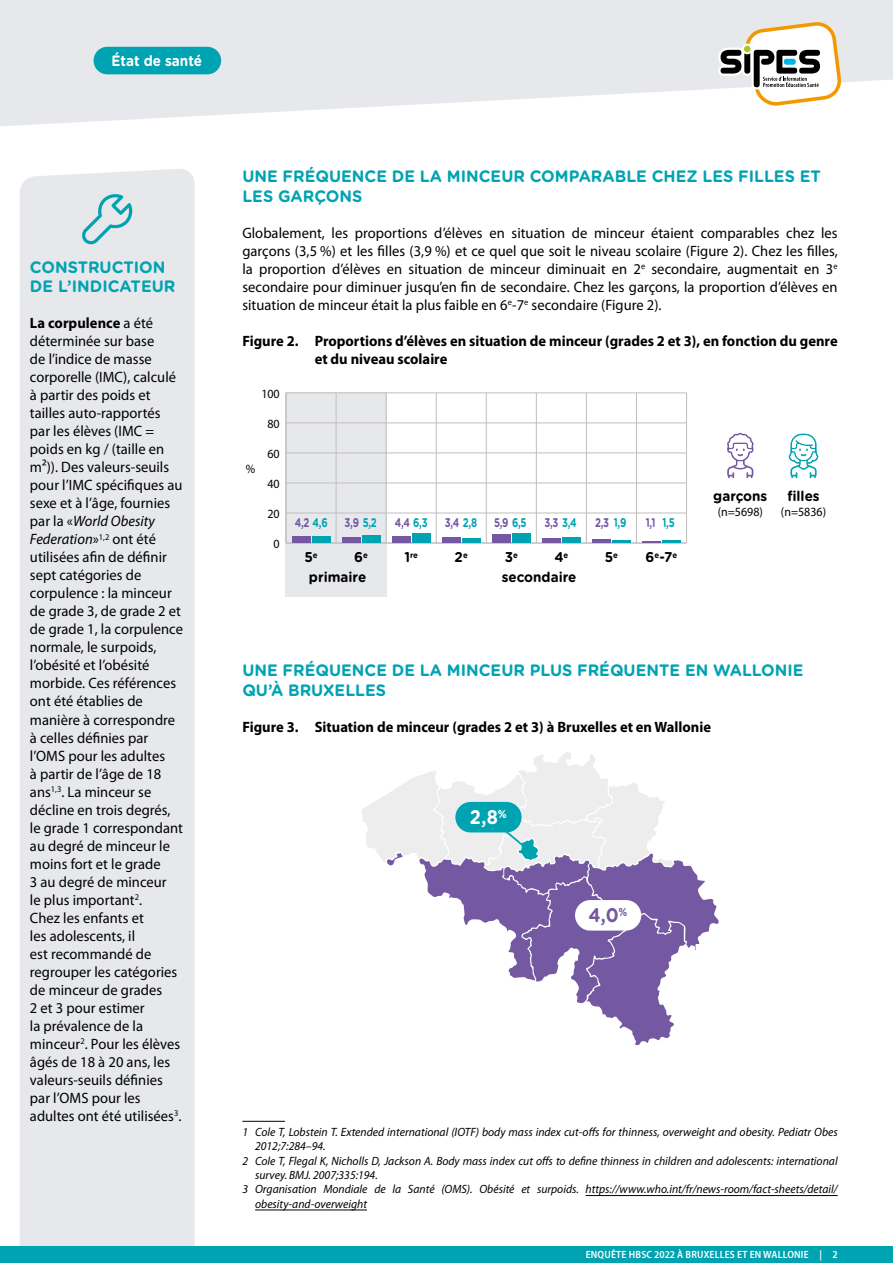
<style>
.page{position:relative;width:893px;height:1263px;background:#fff}
.page>*{position:absolute;margin:0;border:0;box-sizing:border-box;transform-origin:0 0}
.t1{font:700 19.8px "Gotham Rounded";color:#fff;scale:.9 1}
.t2{font:700 19.8px "Gotham Rounded";color:#7459a2;scale:.9 1}
.t3{font:700 16.5px/19.8px "Gotham Rounded";color:#00a3b2}
.t4{font:15px/18px "Myriad Pro";letter-spacing:.005em;color:#000;text-align:justify}
.t5{font:700 15px/18px "Myriad Pro";color:#000}
.t6{font:700 15px "Gotham Rounded";color:#fff;scale:.9 1}
.t7{font:700 14.1px "Gotham Rounded";color:#000;scale:.95 1}
.t8{font:700 12.6px "Gotham Rounded";color:#7459a2;scale:.76 1}
.t9{font:12.6px "Myriad Pro";color:#000;scale:.95 1}
.t10{font:700 12.6px "Gotham Rounded";color:#00a3b2;scale:.76 1}
.t11{font:italic 12px "Myriad Pro";color:#000}
.t12{font:600 semi-condensed 10.5px "Myriad Pro";letter-spacing:.02em;color:#fff}
.t13{font:700 8.25px "Gotham Rounded";color:#000;scale:.95 1}
.s1{font-weight:700}
.s2{font-style:italic}
.s3{color:#00a3b2}
.s4{font-size:14.1px}
</style>
<div class="page">
<div style="left:20px;top:169px;width:175px;height:1077px;background:#e7e8eb"></div>
<div style="left:0;top:1246px;width:893px;height:17px;background:#00a3b2"></div>
<svg style="left:0;top:0;width:893px;height:126px;fill:#e7e8eb"></svg>
<div style="left:94px;top:47px;width:127px;height:27px;background:#00a3b2;border-radius:14px"></div>
<svg style="left:718px;top:21px;width:123px;height:85px"></svg>
<div style="left:285px;top:392px;width:102px;height:205px;background:#e7e8eb"></div>
<svg style="left:789px;top:434px;width:29px;height:44px"></svg>
<svg style="left:727px;top:433px;width:27px;height:45px"></svg>
<hr style="left:336px;top:393px;width:1px;height:150px;background:#c1bebe">
<hr style="left:386px;top:393px;width:1px;height:150px;background:#c1bebe">
<hr style="left:436px;top:393px;width:1px;height:150px;background:#c1bebe">
<hr style="left:486px;top:393px;width:1px;height:150px;background:#c1bebe">
<hr style="left:536px;top:393px;width:1px;height:150px;background:#c1bebe">
<hr style="left:586px;top:393px;width:1px;height:150px;background:#c1bebe">
<hr style="left:636px;top:393px;width:1px;height:150px;background:#c1bebe">
<hr style="left:686px;top:393px;width:1px;height:150px;background:#c1bebe">
<hr style="left:286px;top:393px;width:1px;height:150px;background:#c1bebe">
<hr style="left:286px;top:543px;width:401px;height:1px;background:#c1bebe">
<hr style="left:286px;top:513px;width:401px;height:1px;background:#c1bebe">
<hr style="left:286px;top:483px;width:401px;height:1px;background:#c1bebe">
<hr style="left:286px;top:453px;width:401px;height:1px;background:#c1bebe">
<hr style="left:286px;top:423px;width:401px;height:1px;background:#c1bebe">
<hr style="left:286px;top:393px;width:401px;height:1px;background:#c1bebe">
<div style="left:312px;top:536px;width:18px;height:7px;background:#00a3b2"></div>
<div style="left:362px;top:535px;width:18px;height:8px;background:#00a3b2"></div>
<div style="left:412px;top:534px;width:18px;height:9px;background:#00a3b2"></div>
<hr style="left:462px;top:539px;width:18px;height:4px;background:#00a3b2">
<div style="left:512px;top:533px;width:18px;height:10px;background:#00a3b2"></div>
<div style="left:562px;top:538px;width:18px;height:5px;background:#00a3b2"></div>
<hr style="left:612px;top:540px;width:18px;height:3px;background:#00a3b2">
<div style="left:292px;top:537px;width:18px;height:6px;background:#7459a2"></div>
<div style="left:342px;top:537px;width:18px;height:6px;background:#7459a2"></div>
<div style="left:392px;top:536px;width:18px;height:7px;background:#7459a2"></div>
<div style="left:442px;top:538px;width:18px;height:5px;background:#7459a2"></div>
<div style="left:492px;top:534px;width:18px;height:9px;background:#7459a2"></div>
<div style="left:542px;top:538px;width:18px;height:5px;background:#7459a2"></div>
<hr style="left:592px;top:540px;width:18px;height:3px;background:#7459a2">
<svg style="left:642px;top:541px;width:38px;height:2px"></svg>
<svg style="left:424px;top:860px;width:295px;height:186px"></svg>
<div style="left:575px;top:900px;width:66px;height:30px;background:#fff;border-radius:15px"></div>
<svg style="left:362px;top:752px;width:311px;height:119px"></svg>
<hr style="left:242px;top:1121px;width:43px;height:1px;background:#000">
<hr style="left:586px;top:1195px;width:252px;height:1px;background:#000">
<hr style="left:255px;top:1210px;width:112px;height:1px;background:#000">
<svg style="left:81px;top:193px;width:53px;height:52px;background:#b9dadf"></svg>
<p class="t6" style="left:112px;top:50px;width:102px">État de santé</p>
<p class="t3" style="left:30px;top:256px;width:147px">CONSTRUCTION<br>DE L’INDICATEUR</p>
<p class="t4" style="left:30px;top:314px;width:155px;text-align:left"><span class="s1">La corpulence</span> a été déterminée sur base<br>de l’indice de masse corporelle (IMC), calculé à partir des poids et tailles auto-rapportés par les élèves (IMC = poids en kg / (taille en m²)). Des valeurs-seuils pour l’IMC spécifiques au sexe et à l’âge, fournies par la «<span class="s2">World Obesity<br>Federation</span>»<sup>1,2</sup> ont été utilisées afin de définir sept catégories de corpulence : la minceur de grade 3, de grade 2 et de grade 1, la corpulence normale, le surpoids, l’obésité et l’obésité morbide. Ces références ont été établies de manière à correspondre à celles définies par l’OMS pour les adultes<br>à partir de l’âge de 18 ans<sup>1,3</sup>. La minceur se décline en trois degrés, le grade 1 correspondant au degré de minceur le moins fort et le grade<br>3 au degré de minceur<br>le plus important<sup>2</sup>.<br>Chez les enfants et<br>les adolescents, il<br>est recommandé de regrouper les catégories de minceur de grades<br>2 et 3 pour estimer<br>la prévalence de la minceur<sup>2</sup>. Pour les élèves âgés de 18 à 20 ans, les valeurs-seuils définies par l’OMS pour les adultes ont été utilisées<sup>3</sup>.</p>
<p class="t3" style="left:242px;top:166px;width:580px">UNE FRÉQUENCE DE LA MINCEUR COMPARABLE CHEZ LES FILLES ET<br>LES GARÇONS</p>
<p class="t4" style="left:242px;top:224px;width:597px">Globalement, les proportions d’élèves en situation de minceur étaient comparables chez les garçons (3,5 %) et les filles (3,9 %) et ce quel que soit le niveau scolaire (Figure 2). Chez les filles, la proportion d’élèves en situation de minceur diminuait en 2<sup>e</sup> secondaire, augmentait en 3<sup>e </sup>secondaire pour diminuer jusqu’en fin de secondaire. Chez les garçons, la proportion d’élèves en situation de minceur était la plus faible en 6<sup>e</sup>-7<sup>e</sup> secondaire (Figure 2).</p>
<p class="t5" style="left:315px;top:331px;width:524px;text-indent:-72px">Figure 2. Proportions d’élèves en situation de minceur (grades 2 et 3), en fonction du genre et du niveau scolaire</p>
<p class="t9" style="left:261px;top:386px;width:21px">100</p>
<p class="t9" style="left:267px;top:416px;width:14px">80</p>
<p class="t9" style="left:246px;top:461px;width:11px">%</p>
<p class="t9" style="left:267px;top:446px;width:14px">60</p>
<p class="t9" style="left:267px;top:476px;width:14px">40</p>
<p class="t9" style="left:267px;top:506px;width:14px">20</p>
<p class="t9" style="left:274px;top:536px;width:8px">0</p>
<p class="t8" style="left:295px;top:513px;width:45px">4,2 <span class="s3">4,6</span></p>
<p class="t8" style="left:345px;top:513px;width:44px">3,9 <span class="s3">5,2</span></p>
<p class="t8" style="left:395px;top:513px;width:45px">4,4 <span class="s3">6,3</span></p>
<p class="t8" style="left:445px;top:513px;width:44px">3,4 <span class="s3">2,8</span></p>
<p class="t8" style="left:494px;top:513px;width:44px">5,9 <span class="s3">6,5</span></p>
<p class="t8" style="left:544px;top:513px;width:44px">3,3 <span class="s3">3,4</span></p>
<p class="t8" style="left:595px;top:513px;width:43px">2,3 <span class="s3">1,9</span></p>
<p class="t8" style="left:646px;top:513px;width:14px">1,1</p>
<p class="t10" style="left:662px;top:513px;width:18px">1,5</p>
<p class="t7" style="left:304px;top:547px;width:15px">5<sup>e</sup></p>
<p class="t7" style="left:354px;top:547px;width:16px">6<sup>e</sup></p>
<p class="t13" style="left:404px;top:548px;width:16px"><span class="s4">1</span>re</p>
<p class="t7" style="left:455px;top:547px;width:15px">2<sup>e</sup></p>
<p class="t7" style="left:505px;top:547px;width:15px">3<sup>e</sup></p>
<p class="t7" style="left:554px;top:547px;width:16px">4<sup>e</sup></p>
<p class="t13" style="left:613px;top:548px;width:7px">e</p>
<p class="t7" style="left:605px;top:547px;width:10px">5</p>
<p class="t7" style="left:646px;top:547px;width:35px">6<sup>e</sup>-7<sup>e</sup></p>
<p class="t7" style="left:309px;top:567px;width:62px">primaire</p>
<p class="t7" style="left:502px;top:567px;width:80px">secondaire</p>
<p class="t7" style="left:713px;top:486px;width:58px">garçons</p>
<p class="t9" style="left:718px;top:504px;width:49px">(n=5698)</p>
<p class="t7" style="left:787px;top:486px;width:36px">filles</p>
<p class="t9" style="left:781px;top:504px;width:49px">(n=5836)</p>
<p class="t3" style="left:242px;top:659px;width:563px">UNE FRÉQUENCE DE LA MINCEUR PLUS FRÉQUENTE EN WALLONIE<br>QU’À BRUXELLES</p>
<p class="t5" style="left:242px;top:717px;width:470px">Figure 3. Situation de minceur (grades 2 et 3) à Bruxelles et en Wallonie</p>
<h1 class="t1" style="left:470px;top:803px;width:43px">2,8<sup>%</sup></h1>
<h1 class="t2" style="left:589px;top:901px;width:45px">4,0<sup>%</sup></h1>
<p class="t11" style="left:242px;top:1124px;width:597px">1 Cole T, Lobstein T. Extended international (IOTF) body mass index cut-offs for thinness, overweight and obesity. Pediatr Obes</p>
<p class="t11" style="left:255px;top:1139px;width:72px">2012;7:284–94.</p>
<p class="t11" style="left:242px;top:1153px;width:597px">2 Cole T, Flegal K, Nicholls D, Jackson A. Body mass index cut offs to define thinness in children and adolescents: international</p>
<p class="t11" style="left:255px;top:1167px;width:124px">survey. BMJ. 2007;335:194.</p>
<p class="t11" style="left:242px;top:1182px;width:597px">3 Organisation Mondiale de la Santé (OMS). Obésité et surpoids. https://www.who.int/fr/news-room/fact-sheets/detail/</p>
<p class="t11" style="left:255px;top:1196px;width:113px">obesity-and-overweight</p>
<p class="t12" style="left:586px;top:1248px;width:253px">ENQUÊTE HBSC 2022 À BRUXELLES ET EN WALLONIE | 2</p>
</div>
